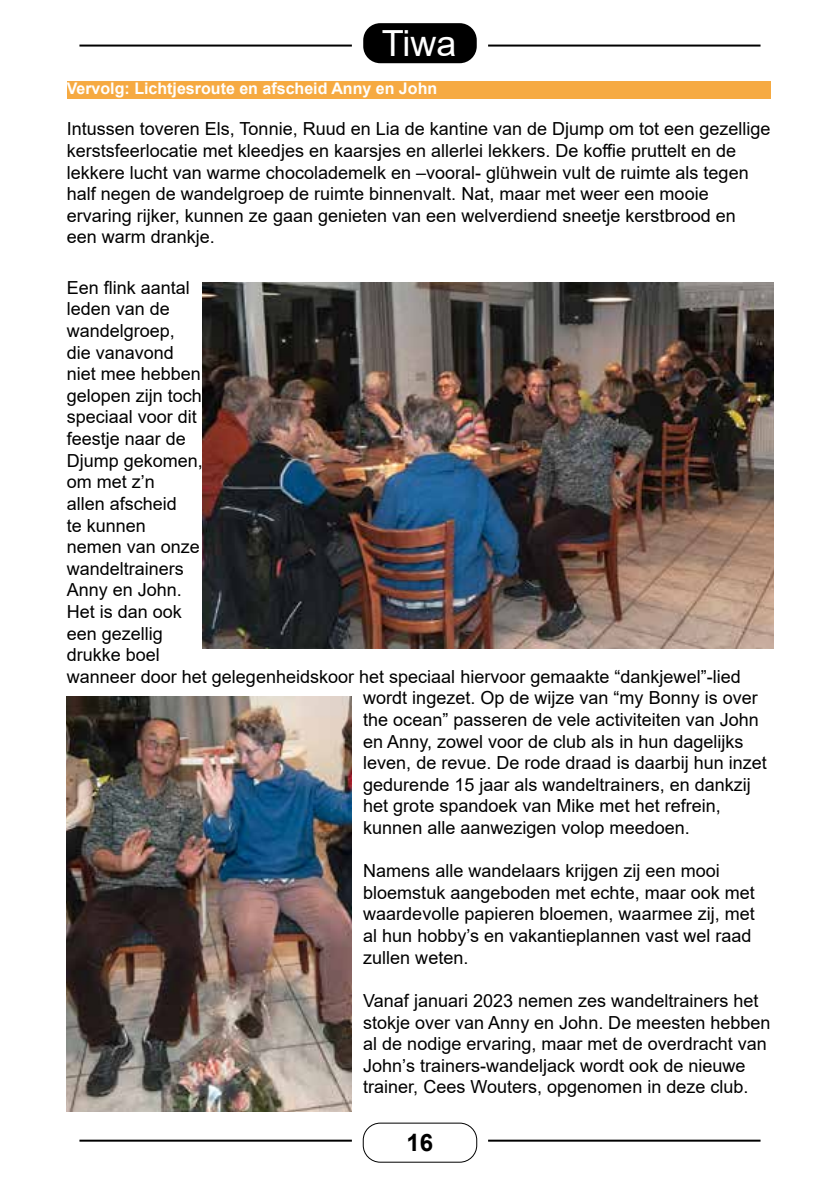
<style>
.page{position:relative;width:840px;height:1191px;background:#fff}
.page>*{position:absolute;margin:0;border:0;box-sizing:border-box;transform-origin:0 0}
.t1{font:36px "Arial";color:#fff}
.t2{font:700 24px "Arial";color:#000}
.t3{font:18px/21.6px "Arial";color:#000}
.t4{font:700 16px "Arial";color:#fff}
</style>
<div class="page">
<div style="left:362px;top:1122px;width:115px;height:40px;border:1px solid #000;border-radius:17px"></div>
<hr style="left:79px;top:1139px;width:272px;height:2px;background:#000">
<hr style="left:488px;top:1139px;width:272px;height:2px;background:#000">
<div style="left:363px;top:23px;width:113px;height:40px;background:#000;border-radius:17px"></div>
<hr style="left:79px;top:45px;width:272px;height:2px;background:#000">
<hr style="left:488px;top:45px;width:272px;height:2px;background:#000">
<img style="left:203px;top:282px;width:569px;height:367px">
<img style="left:67px;top:696px;width:284px;height:415px">
<div style="left:67px;top:82px;width:703px;height:17px;background:#f6aa42"></div>
<h1 class="t1" style="left:381px;top:19px;width:76px">Tiwa</h1>
<p class="t4" style="left:67px;top:77px;width:372px">Vervolg: Lichtjesroute en afscheid Anny en John</p>
<p class="t3" style="left:67px;top:118px;width:705px">Intussen toveren Els, Tonnie, Ruud en Lia de kantine van de Djump om tot een gezellige kerstsfeerlocatie met kleedjes en kaarsjes en allerlei lekkers. De koffie pruttelt en de lekkere lucht van warme chocolademelk en –vooral- glühwein vult de ruimte als tegen half negen de wandelgroep de ruimte binnenvalt. Nat, maar met weer een mooie ervaring rijker, kunnen ze gaan genieten van een welverdiend sneetje kerstbrood en<br>een warm drankje.</p>
<p class="t3" style="left:67px;top:277px;width:125px">Een flink aantal</p>
<p class="t3" style="left:67px;top:298px;width:105px">leden van de</p>
<p class="t3" style="left:67px;top:320px;width:110px">wandelgroep,</p>
<p class="t3" style="left:67px;top:341px;width:109px">die vanavond</p>
<p class="t3" style="left:67px;top:363px;width:136px">niet mee hebben</p>
<p class="t3" style="left:67px;top:385px;width:137px">gelopen zijn toch</p>
<p class="t3" style="left:67px;top:406px;width:132px">speciaal voor dit</p>
<p class="t3" style="left:67px;top:428px;width:121px">feestje naar de</p>
<p class="t3" style="left:67px;top:449px;width:138px">Djump gekomen,</p>
<p class="t3" style="left:67px;top:471px;width:90px">om met z’n</p>
<p class="t3" style="left:67px;top:493px;width:112px">allen afscheid</p>
<p class="t3" style="left:67px;top:514px;width:81px">te kunnen</p>
<p class="t3" style="left:67px;top:536px;width:135px">nemen van onze</p>
<p class="t3" style="left:67px;top:557px;width:119px">wandeltrainers</p>
<p class="t3" style="left:67px;top:579px;width:117px">Anny en John.</p>
<p class="t3" style="left:67px;top:601px;width:117px">Het is dan ook</p>
<p class="t3" style="left:67px;top:622px;width:98px">een gezellig</p>
<p class="t3" style="left:67px;top:644px;width:95px">drukke boel</p>
<p class="t3" style="left:67px;top:665px;width:675px">wanneer door het gelegenheidskoor het speciaal hiervoor gemaakte “dankjewel”-lied</p>
<p class="t3" style="left:363px;top:687px;width:396px">wordt ingezet. Op de wijze van “my Bonny is over</p>
<p class="t3" style="left:363px;top:709px;width:397px">the ocean” passeren de vele activiteiten van John</p>
<p class="t3" style="left:363px;top:730px;width:381px">en Anny, zowel voor de club als in hun dagelijks</p>
<p class="t3" style="left:363px;top:752px;width:405px">leven, de revue. De rode draad is daarbij hun inzet</p>
<p class="t3" style="left:363px;top:773px;width:389px">gedurende 15 jaar als wandeltrainers, en dankzij</p>
<p class="t3" style="left:363px;top:795px;width:359px">het grote spandoek van Mike met het refrein,</p>
<p class="t3" style="left:363px;top:817px;width:328px">kunnen alle aanwezigen volop meedoen.</p>
<p class="t3" style="left:363px;top:860px;width:393px">Namens alle wandelaars krijgen zij een mooi bloemstuk aangeboden met echte, maar ook met waardevolle papieren bloemen, waarmee zij, met al hun hobby’s en vakantieplannen vast wel raad zullen weten.</p>
<p class="t3" style="left:363px;top:989px;width:408px">Vanaf januari 2023 nemen zes wandeltrainers het stokje over van Anny en John. De meesten hebben al de nodige ervaring, maar met de overdracht van John’s trainers-wandeljack wordt ook de nieuwe trainer, Cees Wouters, opgenomen in deze club.</p>
<h2 class="t2" style="left:406px;top:1126px;width:28px">16</h2>
</div>
